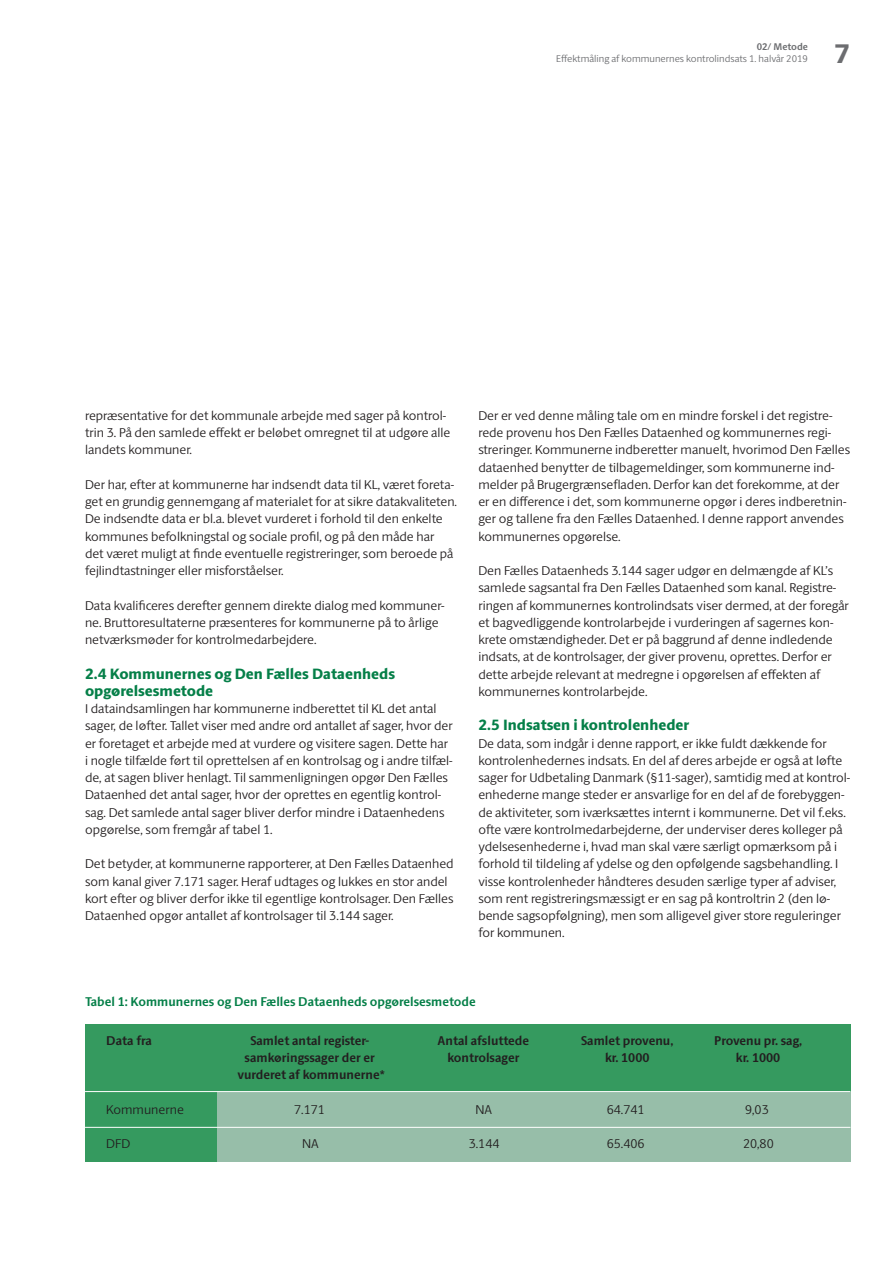
<style>
.page{position:relative;width:893px;height:1263px;background:#fff}
.page>*{position:absolute;margin:0;border:0;box-sizing:border-box;transform-origin:0 0}
.t1{font:800 27px "ID Sans";color:#6c6d70}
.Brødtekst_-_Sans{font:800 15px "ID Sans";color:#057f48}
.Brødtekst_-_Sans-2{font:300 12.75px/17.2px "ID Sans";color:#231f20}
.Brødtekst_-_Sans-3{font:700 12.75px "ID Sans";color:#231f20}
.Brødtekst_-_Sans-4{font:700 12.75px "ID Sans";color:#057f48}
.t2{font:300 9.75px "ID Sans";color:#6c6d70}
.t3{font:700 9.75px "ID Sans";color:#6c6d70}
</style>
<div class="page">
<div style="left:402px;top:1091px;width:127px;height:36px;background:#97bea9"></div>
<div style="left:216px;top:1127px;width:186px;height:35px;background:#97bea9"></div>
<div style="left:402px;top:1127px;width:448px;height:35px;background:#97bea9"></div>
<div style="left:529px;top:1091px;width:321px;height:36px;background:#97bea9"></div>
<div style="left:216px;top:1091px;width:186px;height:36px;background:#97bea9"></div>
<div style="left:85px;top:1089px;width:131px;height:73px;background:#359a5f"></div>
<div style="left:85px;top:1024px;width:765px;height:67px;background:#359a5f"></div>
<hr style="left:85px;top:1091px;width:765px;height:1px;background:#fff">
<hr style="left:85px;top:1127px;width:765px;height:1px;background:#fff">
<p class="t3" style="left:757px;top:41px;width:53px">02/ Metode</p>
<p class="t2" style="left:556px;top:53px;width:253px">Effektmåling af kommunernes kontrolindsats 1. halvår 2019</p>
<h1 class="t1" style="left:835px;top:37px;width:17px">7</h1>
<p class="Brødtekst_-_Sans-2" style="left:85px;top:407px;width:367px">repræsentative for det kommunale arbejde med sager på kontrol&shy;trin 3. På den samlede effekt er beløbet omregnet til at udgøre alle landets kommuner.</p>
<p class="Brødtekst_-_Sans-2" style="left:85px;top:476px;width:374px">Der har, efter at kommunerne har indsendt data til KL, været foreta&shy;get en grundig gennemgang af materialet for at sikre datakvaliteten.<br>De indsendte data er bl.a. blevet vurderet i forhold til den enkelte kommunes befolkningstal og sociale profil, og på den måde har<br>det været muligt at finde eventuelle registreringer, som beroede på fejlindtastninger eller misforståelser.</p>
<p class="Brødtekst_-_Sans-2" style="left:85px;top:596px;width:361px">Data kvalificeres derefter gennem direkte dialog med kommuner&shy;ne. Bruttoresultaterne præsenteres for kommunerne på to årlige netværksmøder for kontrolmedarbejdere.</p>
<p class="Brødtekst_-_Sans" style="left:85px;top:664px;width:312px">2.4 Kommunernes og Den Fælles Dataenheds</p>
<p class="Brødtekst_-_Sans" style="left:85px;top:681px;width:130px">opgørelsesmetode</p>
<p class="Brødtekst_-_Sans-2" style="left:85px;top:700px;width:369px">I dataindsamlingen har kommunerne indberettet til KL det antal sager, de løfter. Tallet viser med andre ord antallet af sager, hvor der er foretaget et arbejde med at vurdere og visitere sagen. Dette har i nogle tilfælde ført til oprettelsen af en kontrolsag og i andre tilfæl&shy;de, at sagen bliver henlagt. Til sammenligningen opgør Den Fælles Dataenhed det antal sager, hvor der oprettes en egentlig kontrol&shy;sag. Det samlede antal sager bliver derfor mindre i Dataenhedens opgørelse, som fremgår af tabel 1.</p>
<p class="Brødtekst_-_Sans-2" style="left:85px;top:855px;width:370px">Det betyder, at kommunerne rapporterer, at Den Fælles Dataenhed som kanal giver 7.171 sager. Heraf udtages og lukkes en stor andel kort efter og bliver derfor ikke til egentlige kontrolsager. Den Fælles Dataenhed opgør antallet af kontrolsager til 3.144 sager.</p>
<p class="Brødtekst_-_Sans-2" style="left:478px;top:407px;width:373px">Der er ved denne måling tale om en mindre forskel i det registre&shy;rede provenu hos Den Fælles Dataenhed og kommunernes regi&shy;streringer. Kommunerne indberetter manuelt, hvorimod Den Fælles dataenhed benytter de tilbagemeldinger, som kommunerne ind&shy;melder på Brugergrænsefladen. Derfor kan det forekomme, at der er en difference i det, som kommunerne opgør i deres indberetnin&shy;ger og tallene fra den Fælles Dataenhed. I denne rapport anvendes kommunernes opgørelse.</p>
<p class="Brødtekst_-_Sans-2" style="left:478px;top:562px;width:372px">Den Fælles Dataenheds 3.144 sager udgør en delmængde af KL’s samlede sagsantal fra Den Fælles Dataenhed som kanal. Registre&shy;ringen af kommunernes kontrolindsats viser dermed, at der foregår et bagvedliggende kontrolarbejde i vurderingen af sagernes kon&shy;krete omstændigheder. Det er på baggrund af denne indledende indsats, at de kontrolsager, der giver provenu, oprettes. Derfor er dette arbejde relevant at medregne i opgørelsen af effekten af kommunernes kontrolarbejde.</p>
<p class="Brødtekst_-_Sans" style="left:478px;top:716px;width:212px">2.5 Indsatsen i kontrolenheder</p>
<p class="Brødtekst_-_Sans-2" style="left:478px;top:734px;width:373px">De data, som indgår i denne rapport, er ikke fuldt dækkende for kontrolenhedernes indsats. En del af deres arbejde er også at løfte sager for Udbetaling Danmark (§11-sager), samtidig med at kontrol&shy;enhederne mange steder er ansvarlige for en del af de forebyggen&shy;de aktiviteter, som iværksættes internt i kommunerne. Det vil f.eks. ofte være kontrolmedarbejderne, der underviser deres kolleger på ydelsesenhederne i, hvad man skal være særligt opmærksom på i forhold til tildeling af ydelse og den opfølgende sagsbehandling. I visse kontrolenheder håndteres desuden særlige typer af adviser, som rent registreringsmæssigt er en sag på kontroltrin 2 (den lø&shy;bende sagsopfølgning), men som alligevel giver store reguleringer for kommunen.</p>
<p class="Brødtekst_-_Sans-4" style="left:85px;top:994px;width:392px">Tabel 1: Kommunernes og Den Fælles Dataenheds opgørelsesmetode</p>
<p class="Brødtekst_-_Sans-3" style="left:250px;top:1032px;width:120px">Samlet antal register-</p>
<p class="Brødtekst_-_Sans-3" style="left:245px;top:1050px;width:132px">samkøringssager der er</p>
<p class="Brødtekst_-_Sans-3" style="left:237px;top:1067px;width:149px">vurderet af kommunerne*</p>
<p class="Brødtekst_-_Sans-3" style="left:106px;top:1032px;width:47px">Data fra</p>
<p class="Brødtekst_-_Sans-3" style="left:438px;top:1032px;width:93px">Antal afsluttede</p>
<p class="Brødtekst_-_Sans-3" style="left:447px;top:1050px;width:74px">kontrolsager</p>
<p class="Brødtekst_-_Sans-3" style="left:581px;top:1032px;width:94px">Samlet provenu,</p>
<p class="Brødtekst_-_Sans-3" style="left:605px;top:1050px;width:46px">kr. 1000</p>
<p class="Brødtekst_-_Sans-3" style="left:714px;top:1032px;width:90px">Provenu pr. sag,</p>
<p class="Brødtekst_-_Sans-3" style="left:736px;top:1050px;width:46px">kr. 1000</p>
<p class="Brødtekst_-_Sans-2" style="left:106px;top:1100px;width:79px">Kommunerne</p>
<p class="Brødtekst_-_Sans-2" style="left:106px;top:1135px;width:26px">DFD</p>
<p class="Brødtekst_-_Sans-2" style="left:294px;top:1100px;width:32px">7.171</p>
<p class="Brødtekst_-_Sans-2" style="left:475px;top:1100px;width:18px">NA</p>
<p class="Brødtekst_-_Sans-2" style="left:607px;top:1100px;width:39px">64.741</p>
<p class="Brødtekst_-_Sans-2" style="left:745px;top:1100px;width:25px">9,03</p>
<p class="Brødtekst_-_Sans-2" style="left:302px;top:1135px;width:18px">NA</p>
<p class="Brødtekst_-_Sans-2" style="left:469px;top:1135px;width:32px">3.144</p>
<p class="Brødtekst_-_Sans-2" style="left:607px;top:1135px;width:39px">65.406</p>
<p class="Brødtekst_-_Sans-2" style="left:743px;top:1135px;width:32px">20,80</p>
</div>
